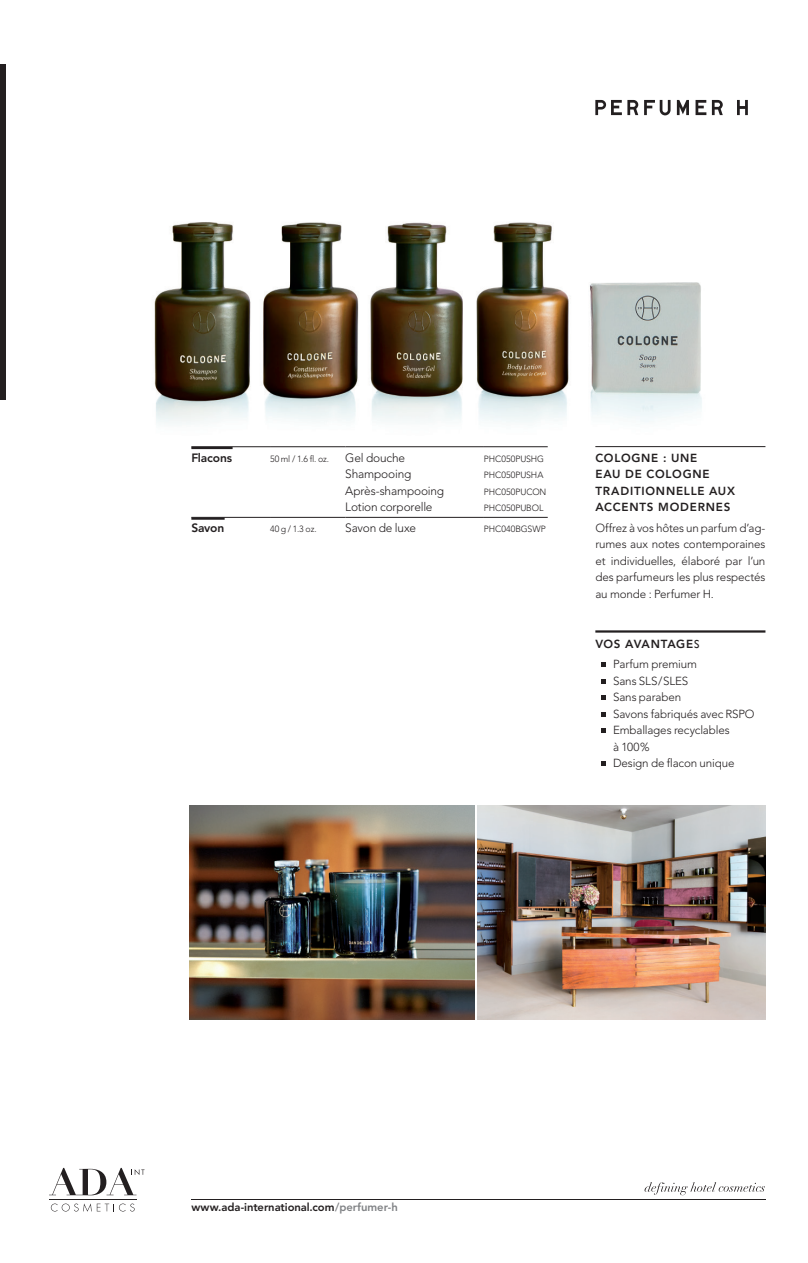
<style>
.page{position:relative;width:808px;height:1263px;background:#fff}
.page>*{position:absolute;margin:0;border:0;box-sizing:border-box;transform-origin:0 0}
.t1{font:300 12px/16.5px "Avenir";letter-spacing:-.015em;color:#231f20}
.t2{font:800 12px "Avenir";letter-spacing:-.015em;color:#231f20}
.t3{font:300 11.7px/16.5px "Avenir";letter-spacing:-.01em;color:#231f20;text-align:justify}
.t4{font:800 11.7px/16.5px "Avenir";letter-spacing:.065em;color:#231f20}
.t5{font:800 11.25px "Avenir";letter-spacing:-.005em;color:#231f20}
.t6{font:300 9px/16.5px "Avenir";letter-spacing:-.005em;color:#231f20}
.s1{font-weight:800}
.s2{font-family:"Gill Sans";font-weight:400}
.s3{color:#808285}
</style>
<div class="page">
<div style="left:0;top:64px;width:5px;height:336px;background:#231f20"></div>
<img style="left:478px;top:806px;width:287px;height:213px">
<img style="left:189px;top:806px;width:285px;height:213px">
<hr style="left:191px;top:1199px;width:574px;height:1px;background:#231f20">
<svg style="left:644px;top:1182px;width:121px;height:13px"></svg>
<hr style="left:49px;top:1199px;width:88px;height:1px;background:#231f20">
<svg style="left:51px;top:1203px;width:84px;height:9px"></svg>
<svg style="left:49px;top:1168px;width:95px;height:27px"></svg>
<img style="left:154px;top:222px;width:591px;height:228px">
<hr style="left:191px;top:446px;width:79px;height:1px;background:#231f20">
<hr style="left:270px;top:446px;width:75px;height:1px;background:#231f20">
<hr style="left:345px;top:446px;width:139px;height:1px;background:#231f20">
<hr style="left:484px;top:446px;width:64px;height:1px;background:#231f20">
<hr style="left:345px;top:517px;width:139px;height:1px;background:#231f20">
<hr style="left:484px;top:517px;width:64px;height:1px;background:#231f20">
<hr style="left:191px;top:517px;width:79px;height:1px;background:#231f20">
<hr style="left:270px;top:517px;width:75px;height:1px;background:#231f20">
<hr style="left:191px;top:447px;width:42px;height:2px;background:#231f20">
<hr style="left:191px;top:517px;width:34px;height:3px;background:#231f20">
<hr style="left:595px;top:446px;width:170px;height:1px;background:#231f20">
<hr style="left:595px;top:630px;width:170px;height:3px;background:#231f20">
<svg style="left:601px;top:662px;width:4px;height:5px"></svg>
<svg style="left:601px;top:679px;width:4px;height:4px"></svg>
<svg style="left:601px;top:695px;width:4px;height:5px"></svg>
<svg style="left:601px;top:712px;width:4px;height:4px"></svg>
<svg style="left:601px;top:728px;width:4px;height:5px"></svg>
<svg style="left:601px;top:761px;width:4px;height:5px"></svg>
<svg style="left:595px;top:100px;width:153px;height:15px"></svg>
<p class="t2" style="left:191px;top:451px;width:42px">Flacons</p>
<p class="t6" style="left:270px;top:450px;width:61px">50 ml / 1.6 fl. oz.</p>
<p class="t1" style="left:345px;top:449px;width:100px">Gel douche<br>Shampooing<br>Après-shampooing<br>Lotion corporelle</p>
<p class="t6" style="left:484px;top:450px;width:64px">PHC050PUSHG<br>PHC050PUSHA<br>PHC050PUCON<br>PHC050PUBOL</p>
<p class="t2" style="left:191px;top:521px;width:34px">Savon</p>
<p class="t6" style="left:270px;top:521px;width:48px">40 g / 1.3 oz.</p>
<p class="t1" style="left:345px;top:520px;width:72px">Savon de luxe</p>
<p class="t6" style="left:484px;top:521px;width:63px">PHC040BGSWP</p>
<p class="t4" style="left:595px;top:449px;width:141px">COLOGNE : UNE<br>EAU DE COLOGNE<br>TRADITIONNELLE AUX<br>ACCENTS MODERNES</p>
<p class="t3" style="left:595px;top:520px;width:172px">Offrez à vos hôtes un parfum d’ag&shy;rumes aux notes contemporaines et individuelles, élaboré par l’un des parfumeurs les plus respectés au monde : Perfumer H.</p>
<p class="t3" style="left:595px;top:633px;width:105px;line-height:20.7px;text-align:right"><span class="s1">VOS AVANTAGE</span><span class="s2">S<br></span>Parfum premium</p>
<p class="t3" style="left:613px;top:672px;width:143px;text-align:left">Sans SLS/SLES<br>Sans paraben<br>Savons fabriqués avec RSPO<br>Emballages recyclables<br>à 100%<br>Design de flacon unique</p>
<p class="t5" style="left:191px;top:1200px;width:208px">www.ada-international.com<span class="s3">/perfumer-h</span></p>
</div>
